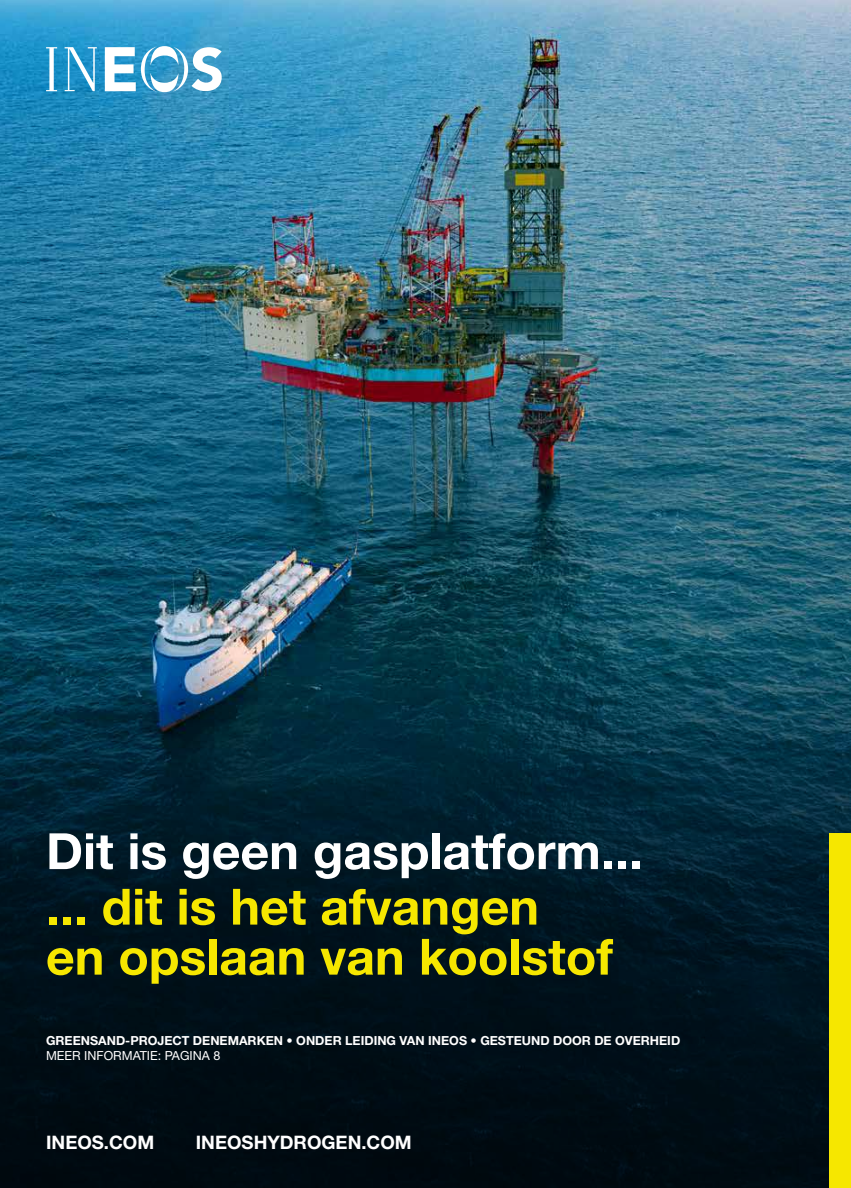
<style>
.page{position:relative;width:851px;height:1188px;background:#fff}
.page>*{position:absolute;margin:0;border:0;box-sizing:border-box;transform-origin:0 0}
.t1{font:700 50px/50px "Helvetica Neue LT Pro";color:#f6e700}
.t2{font:700 50px "Helvetica Neue LT Pro";color:#fff}
.t3{font:700 18.62px "Helvetica Neue LT Pro";color:#fff}
.t4{font:700 12.5px "Helvetica Neue LT Pro";color:#fff}
.t5{font:12.5px "Helvetica Neue LT Pro";color:#fff}
</style>
<div class="page">
<img style="left:0;top:0;width:850px;height:657px">
<svg style="left:0;top:657px;width:850px;height:530px;background:#021c28"></svg>
<svg style="left:105px;top:46px;width:117px;height:46px"></svg>
<svg style="left:46px;top:47px;width:11px;height:44px"></svg>
<svg style="left:65px;top:47px;width:32px;height:44px"></svg>
<div style="left:829px;top:833px;width:21px;height:354px;background:#f6e700"></div>
<h1 class="t2" style="left:46px;top:820px;width:598px">Dit is geen gasplatform...</h1>
<h1 class="t1" style="left:46px;top:880px;width:568px">... dit is het afvangen<br>en opslaan van koolstof</h1>
<p class="t4" style="left:46px;top:1032px;width:635px">GREENSAND-PROJECT DENEMARKEN • ONDER LEIDING VAN INEOS • GESTEUND DOOR DE OVERHEID</p>
<p class="t5" style="left:46px;top:1047px;width:176px">MEER INFORMATIE: PAGINA 8</p>
<h2 class="t3" style="left:46px;top:1130px;width:110px">INEOS.COM</h2>
<h2 class="t3" style="left:196px;top:1130px;width:217px">INEOSHYDROGEN.COM</h2>
</div>
